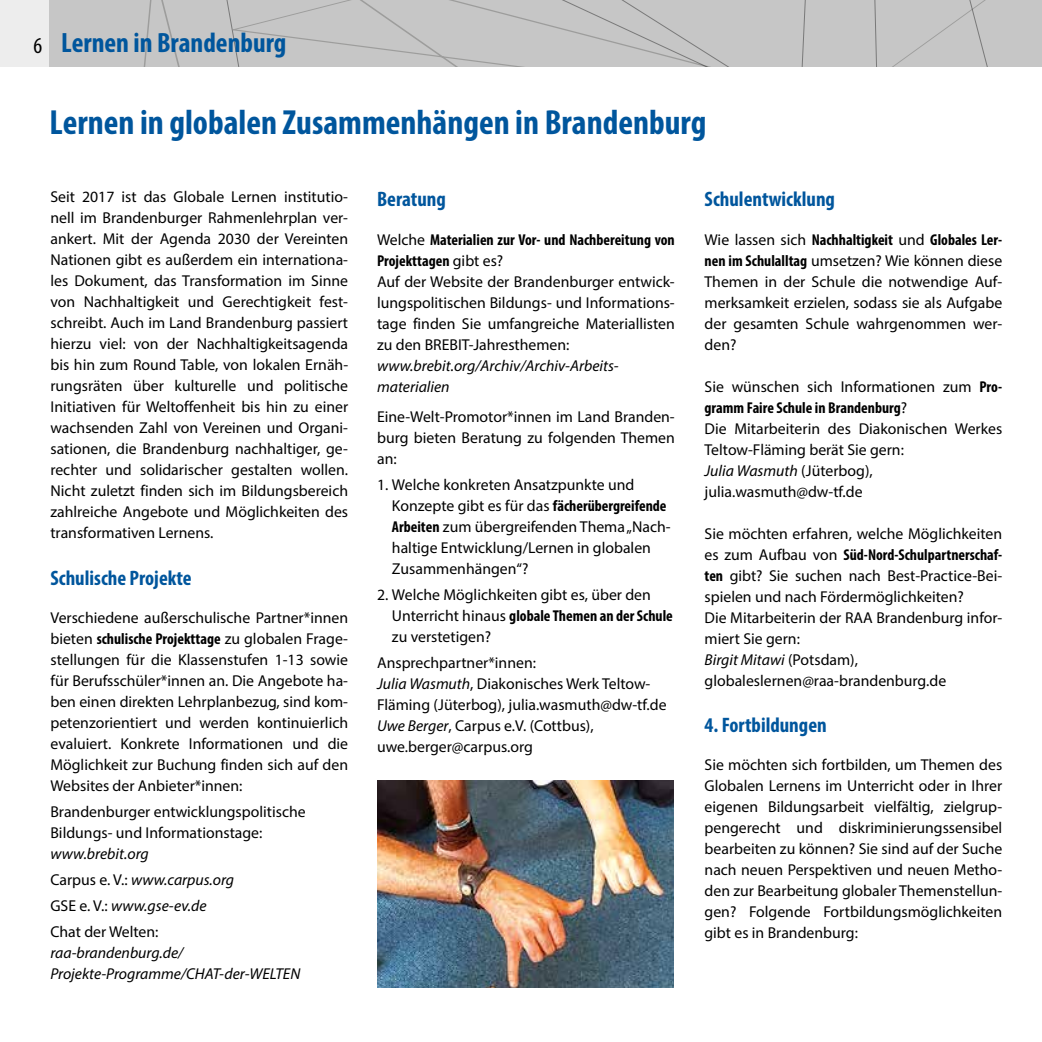
<style>
.page{position:relative;width:1042px;height:1042px;background:#fff}
.page>*{position:absolute;margin:0;border:0;box-sizing:border-box;transform-origin:0 0}
.t1{font:700 condensed 35px "Myriad Pro";color:#00569d}
.t2{font:700 condensed 28px "Myriad Pro";color:#00569d}
.t3{font:condensed 22.75px "Myriad Pro";color:#000}
.t4{font:700 condensed 21px "Myriad Pro";color:#00569d}
.t5{font:15.75px/21px "Myriad Pro";color:#000}
.t6{font:italic 15.75px/25.9px "Myriad Pro";color:#000}
.s1{font-weight:700;font-stretch:condensed}
.s2{font-style:normal}
.s3{font-style:italic}
</style>
<div class="page">
<div style="left:0;top:0;width:1042px;height:67px;background:#ededed"></div>
<div style="left:50px;top:0;width:126px;height:67px;background:#c6c6c6"></div>
<div style="left:176px;top:0;width:866px;height:67px;background:#c6c6c6"></div>
<img style="left:378px;top:780px;width:296px;height:207px">
<h3 class="t3" style="left:33px;top:32px;width:10px">6</h3>
<h2 class="t2" style="left:61px;top:25px;width:227px">Lernen in Brandenburg</h2>
<h1 class="t1" style="left:50px;top:100px;width:658px">Lernen in globalen Zusammenhängen in Brandenburg</h1>
<p class="t5" style="left:50px;top:186px;width:299px;text-align:justify">Seit 2017 ist das Globale Lernen institutio&shy;nell im Brandenburger Rahmenlehrplan ver&shy;ankert. Mit der Agenda 2030 der Vereinten Nationen gibt es außerdem ein internationa&shy;les Dokument, das Transformation im Sinne von Nachhaltigkeit und Gerechtigkeit fest&shy;schreibt. Auch im Land Brandenburg passiert hierzu viel: von der Nachhaltigkeitsagenda bis hin zum Round Table, von lokalen Ernäh&shy;rungsräten über kulturelle und politische Initiativen für Weltoffenheit bis hin zu einer wachsenden Zahl von Vereinen und Organi&shy;sationen, die Brandenburg nachhaltiger, ge&shy;rechter und solidarischer gestalten wollen.<br>Nicht zuletzt finden sich im Bildungsbereich zahlreiche Angebote und Möglichkeiten des transformativen Lernens.</p>
<h3 class="t4" style="left:50px;top:564px;width:143px">Schulische Projekte</h3>
<p class="t5" style="left:50px;top:607px;width:299px;text-align:justify">Verschiedene außerschulische Partner*innen bieten <span class="s1">schulische Projekttage</span> zu globalen Frage&shy;stellungen für die Klassenstufen 1-13 sowie für Berufsschüler*innen an. Die Angebote ha&shy;ben einen direkten Lehrplanbezug, sind kom&shy;petenzorientiert und werden kontinuierlich evaluiert. Konkrete Informationen und die Möglichkeit zur Buchung finden sich auf den Websites der Anbieter*innen:</p>
<p class="t5" style="left:50px;top:801px;width:257px">Brandenburger entwicklungspolitische<br>Bildungs- und Informationstage:</p>
<p class="t6" style="left:50px;top:840px;width:185px">www.brebit.org<br><span class="s2">Carpus e. V.:</span> www.carpus.org<br><span class="s2">GSE e. V.:</span> www.gse-ev.de<br><span class="s2">Chat der Welten:</span></p>
<p class="t6" style="left:50px;top:941px;width:251px;line-height:21px">raa-brandenburg.de/<br>Projekte-Programme/CHAT-der-WELTEN</p>
<h3 class="t4" style="left:377px;top:186px;width:70px">Beratung</h3>
<p class="t5" style="left:377px;top:228px;width:299px">Welche <span class="s1">Materialien zur Vor- und Nachbereitung von Projekttagen</span> gibt es?<br>Auf der Website der Brandenburger entwick&shy;lungspolitischen Bildungs- und Informations&shy;tage finden Sie umfangreiche Materiallisten zu den BREBIT-Jahresthemen:</p>
<p class="t6" style="left:377px;top:354px;width:242px;line-height:21px">www.brebit.org/Archiv/Archiv-Arbeits&shy;materialien</p>
<p class="t5" style="left:377px;top:406px;width:299px;text-align:justify">Eine-Welt-Promotor*innen im Land Branden&shy;burg bieten Beratung zu folgenden Themen an:</p>
<p class="t5" style="left:392px;top:474px;width:280px;text-indent:-15px">1. Welche konkreten Ansatzpunkte und Konzepte gibt es für das <span class="s1">fächerübergreifende Arbeiten</span> zum übergreifenden Thema „Nach&shy;haltige Entwicklung/Lernen in globalen Zusammenhängen“?</p>
<p class="t5" style="left:392px;top:584px;width:282px;text-indent:-15px">2. Welche Möglichkeiten gibt es, über den<br>Unterricht hinaus <span class="s1">globale Themen an der Schule </span>zu verstetigen?</p>
<p class="t5" style="left:377px;top:652px;width:291px">Ansprechpartner*innen:<br><span class="s3">Julia Wasmuth</span>, Diakonisches Werk Teltow-Fläming (Jüterbog), julia.wasmuth@dw-tf.de <span class="s3">Uwe Berger</span>, Carpus e.V. (Cottbus), uwe.berger@carpus.org</p>
<h3 class="t4" style="left:704px;top:186px;width:132px">Schulentwicklung</h3>
<p class="t5" style="left:704px;top:228px;width:299px;text-align:justify">Wie lassen sich <span class="s1">Nachhaltigkeit</span> und <span class="s1">Globales Ler&shy;nen im Schulalltag</span> umsetzen? Wie können diese Themen in der Schule die notwendige Auf&shy;merksamkeit erzielen, sodass sie als Aufgabe der gesamten Schule wahrgenommen wer&shy;den?</p>
<p class="t5" style="left:704px;top:375px;width:299px">Sie wünschen sich Informationen zum <span class="s1">Pro&shy;gramm Faire Schule in Brandenburg</span>?<br>Die Mitarbeiterin des Diakonischen Werkes Teltow-Fläming berät Sie gern:<br><span class="s3">Julia Wasmuth</span> (Jüterbog), julia.wasmuth@dw-tf.de</p>
<p class="t5" style="left:704px;top:522px;width:299px">Sie möchten erfahren, welche Möglichkeiten es zum Aufbau von <span class="s1">Süd-Nord-Schulpartnerschaf&shy;ten</span> gibt? Sie suchen nach Best-Practice-Bei&shy;spielen und nach Fördermöglichkeiten?<br>Die Mitarbeiterin der RAA Brandenburg infor&shy;miert Sie gern:<br><span class="s3">Birgit Mitawi</span> (Potsdam), globaleslernen@raa-brandenburg.de</p>
<h3 class="t4" style="left:704px;top:712px;width:124px">4. Fortbildungen</h3>
<p class="t5" style="left:704px;top:754px;width:299px;text-align:justify">Sie möchten sich fortbilden, um Themen des Globalen Lernens im Unterricht oder in Ihrer eigenen Bildungsarbeit vielfältig, zielgrup&shy;pengerecht und diskriminierungssensibel bearbeiten zu können? Sie sind auf der Suche nach neuen Perspektiven und neuen Metho&shy;den zur Bearbeitung globaler Themenstellun&shy;gen? Folgende Fortbildungsmöglichkeiten gibt es in Brandenburg:</p>
</div>
